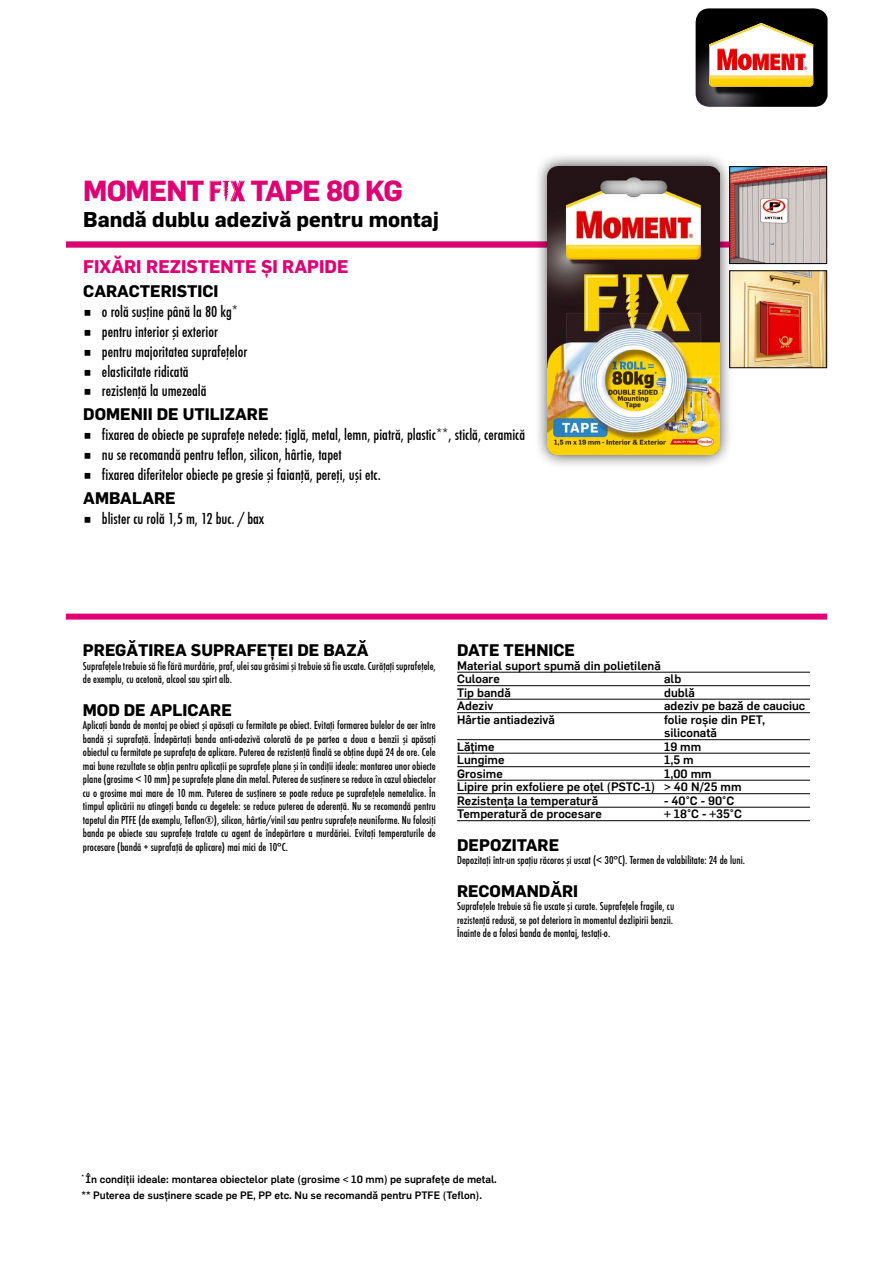
<style>
.page{position:relative;width:893px;height:1263px;background:#fff}
.page>*{position:absolute;margin:0;border:0;box-sizing:border-box;transform-origin:0 0}
.t1{font:700 28.5px "Flama";letter-spacing:-.03em;color:#df0074}
.t2{font:700 21px "Flama";color:#000}
.t3{font:700 18px "Flama";color:#df0074}
.t4{font:16.5px/19.8px "Futura TEE Med Con RO";color:#000}
.t5{font:700 16.5px "Flama";color:#000}
.t6{font:12px/13.5px "Futura TEE Med Con RO";color:#000;text-align:justify}
.t7{font:12px/13.5px "Flama Medium RO";color:#000}
.t8{font:10.5px/16.2px "Flama Medium RO";color:#000}
</style>
<div class="page">
<div style="left:66px;top:241px;width:574px;height:6px;background:#cf689f"></div>
<svg style="left:210px;top:181px;width:35px;height:20px"></svg>
<div style="left:66px;top:242px;width:761px;height:6px;background:#df0074"></div>
<hr style="left:457px;top:672px;width:353px;height:1px;background:#000">
<hr style="left:457px;top:685px;width:353px;height:1px;background:#000">
<hr style="left:457px;top:699px;width:353px;height:1px;background:#000">
<hr style="left:457px;top:712px;width:353px;height:1px;background:#000">
<hr style="left:457px;top:739px;width:353px;height:1px;background:#000">
<hr style="left:457px;top:753px;width:353px;height:1px;background:#000">
<hr style="left:457px;top:766px;width:353px;height:1px;background:#000">
<hr style="left:457px;top:780px;width:353px;height:1px;background:#000">
<hr style="left:457px;top:793px;width:353px;height:1px;background:#000">
<hr style="left:457px;top:807px;width:353px;height:1px;background:#000">
<hr style="left:457px;top:820px;width:353px;height:1px;background:#000">
<div style="left:66px;top:614px;width:761px;height:6px;background:#df0074"></div>
<svg style="left:733px;top:166px;width:94px;height:98px"></svg>
<img style="left:733px;top:270px;width:94px;height:98px">
<div style="left:534px;top:152px;width:199px;height:317px;background:#000;opacity:.75"></div>
<img style="left:548px;top:166px;width:171px;height:289px">
<svg style="left:696px;top:8px;width:131px;height:99px"></svg>
<img style="left:709px;top:23px;width:104px;height:64px">
<h1 class="t1" style="left:83px;top:174px;width:123px">MOMENT</h1>
<h1 class="t1" style="left:250px;top:174px;width:154px">TAPE 80 KG</h1>
<h2 class="t2" style="left:83px;top:206px;width:357px">Bandă dublu adezivă pentru montaj</h2>
<h3 class="t3" style="left:83px;top:256px;width:267px">FIXĂRI REZISTENTE ŞI RAPIDE</h3>
<h3 class="t5" style="left:83px;top:281px;width:137px">CARACTERISTICI</h3>
<h3 class="t4" style="left:102px;top:302px;width:147px">o rolã susține pânã la 80 kg* pentru interior și exterior pentru majoritatea suprafețelor elasticitate ridicatã<br>rezistențã la umezealã</h3>
<h3 class="t5" style="left:83px;top:404px;width:187px">DOMENII DE UTILIZARE</h3>
<h3 class="t4" style="left:102px;top:425px;width:425px">fixarea de obiecte pe suprafețe netede: țiglã, metal, lemn, piatrã, plastic**, sticlã, ceramicã nu se recomandã pentru teflon, silicon, hârtie, tapet<br>fixarea diferitelor obiecte pe gresie și faianțã, pereți, uși etc.</h3>
<h3 class="t5" style="left:83px;top:488px;width:94px">AMBALARE</h3>
<h3 class="t4" style="left:102px;top:508px;width:164px">blister cu rolă 1,5 m, 12 buc. / bax</h3>
<h3 class="t5" style="left:83px;top:640px;width:287px">PREGĂTIREA SUPRAFEŢEI DE BAZĂ</h3>
<p class="t6" style="left:83px;top:659px;width:354px">Suprafeţele trebuie să fie fără murdărie, praf, ulei sau grăsimi şi trebuie să fie uscate. Curăţaţi suprafeţele, de exemplu, cu acetonă, alcool sau spirt alb.</p>
<h3 class="t5" style="left:83px;top:700px;width:151px">MOD DE APLICARE</h3>
<p class="t6" style="left:83px;top:719px;width:354px">Aplicaţi banda de montaj pe obiect şi apăsaţi cu fermitate pe obiect. Evitaţi formarea bulelor de aer între bandă şi suprafaţă. Îndepărtaţi banda anti-adezivă colorată de pe partea a doua a benzii şi apăsaţi obiectul cu fermitate pe suprafaţa de aplicare. Puterea de rezistenţă finală se obţine după 24 de ore. Cele mai bune rezultate se obţin pentru aplicaţii pe suprafețe plane şi în condiţii ideale: montarea unor obiecte plane (grosime &lt; 10 mm) pe suprafeţe plane din metal. Puterea de susţinere se reduce în cazul obiectelor cu o grosime mai mare de 10 mm. Puterea de susţinere se poate reduce pe suprafeţele nemetalice. În timpul aplicării nu atingeţi banda cu degetele: se reduce puterea de aderenţă. Nu se recomandă pentru tapetul din PTFE (de exemplu, Teflon®), silicon, hârtie/vinil sau pentru suprafeţe neuniforme. Nu folosiţi banda pe obiecte sau suprafeţe tratate cu agent de îndepărtare a murdăriei. Evitaţi temperaturile de procesare (bandă + suprafaţă de aplicare) mai mici de 10°C.</p>
<h3 class="t5" style="left:457px;top:640px;width:119px">DATE TEHNICE</h3>
<p class="t7" style="left:457px;top:659px;width:205px">Material suport spumă din polietilenă<br>Culoare</p>
<p class="t7" style="left:664px;top:672px;width:19px">alb</p>
<p class="t7" style="left:457px;top:686px;width:55px">Tip bandă</p>
<p class="t7" style="left:664px;top:686px;width:32px">dublă</p>
<p class="t7" style="left:457px;top:699px;width:38px">Adeziv</p>
<p class="t7" style="left:664px;top:699px;width:142px">adeziv pe bază de cauciuc</p>
<p class="t7" style="left:457px;top:713px;width:99px">Hârtie antiadezivă</p>
<p class="t7" style="left:664px;top:713px;width:102px">folie roşie din PET, siliconată</p>
<p class="t7" style="left:457px;top:740px;width:39px">Lăţime</p>
<p class="t7" style="left:664px;top:740px;width:39px">19 mm</p>
<p class="t7" style="left:457px;top:753px;width:49px">Lungime</p>
<p class="t7" style="left:664px;top:753px;width:31px">1,5 m</p>
<p class="t7" style="left:457px;top:767px;width:47px">Grosime</p>
<p class="t7" style="left:457px;top:767px;width:286px;text-indent:207px">1,00 mm<br>Lipire prin exfoliere pe oţel (PSTC‑1) &gt; 40 N/25 mm<br>Rezistenţa la temperatură</p>
<p class="t7" style="left:664px;top:794px;width:72px">‑ 40°C ‑ 90°C</p>
<p class="t7" style="left:457px;top:807px;width:146px">Temperatură de procesare</p>
<p class="t7" style="left:664px;top:807px;width:79px">+ 18°C ‑ +35°C</p>
<h3 class="t5" style="left:457px;top:835px;width:104px">DEPOZITARE</h3>
<p class="t6" style="left:457px;top:854px;width:290px">Depozitaţi într‑un spaţiu răcoros şi uscat (&lt; 30°C). Termen de valabilitate: 24 de luni.</p>
<h3 class="t5" style="left:457px;top:881px;width:123px">RECOMANDĂRI</h3>
<p class="t6" style="left:457px;top:900px;width:219px">Suprafeţele trebuie să fie uscate şi curate. Suprafeţele fragile, cu rezistență redusă, se pot deteriora în momentul dezlipirii benzii.<br>Înainte de a folosi banda de montaj, testaţi‑o.</p>
<p class="t8" style="left:81px;top:1171px;width:417px"><sup>*</sup> În condiții ideale: montarea obiectelor plate (grosime &lt; 10 mm) pe suprafețe de metal. ** Puterea de susţinere scade pe PE, PP etc. Nu se recomandă pentru PTFE (Teflon).</p>
</div>
